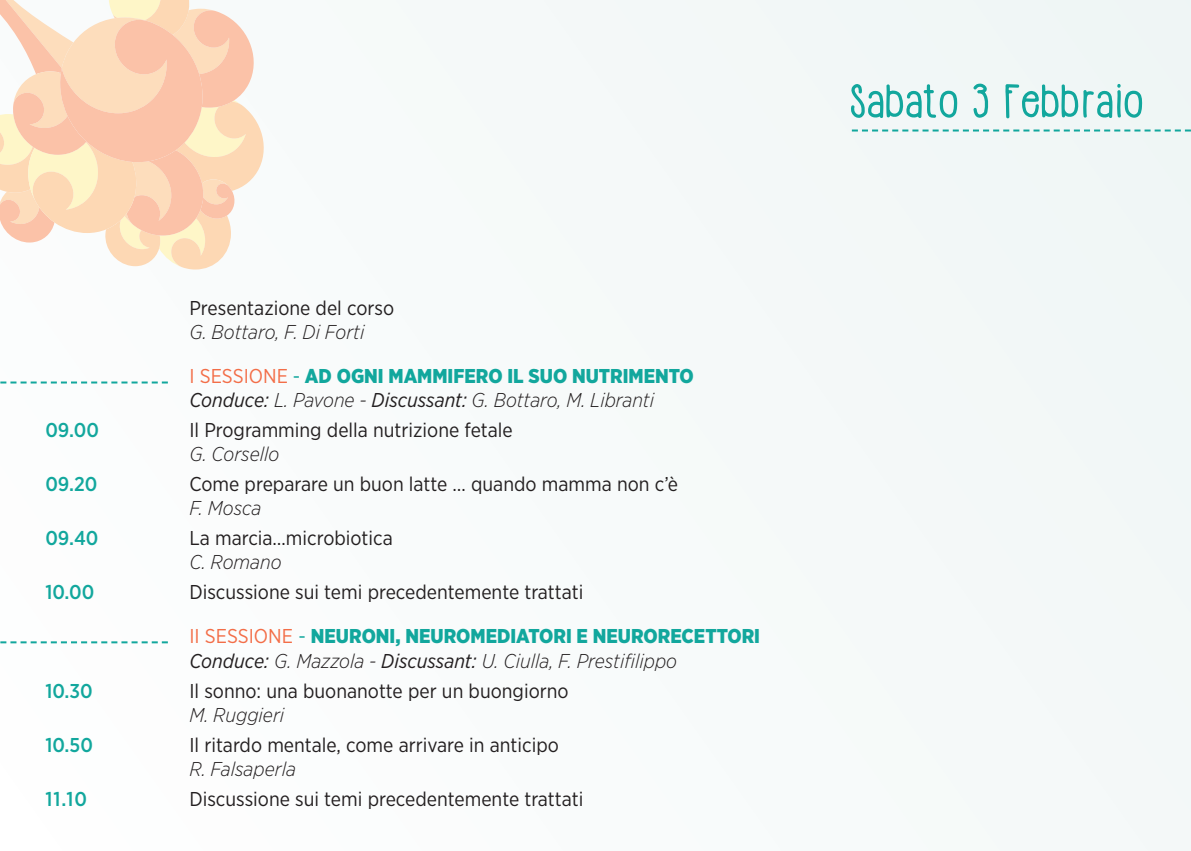
<style>
.page{position:relative;width:1191px;height:851px;background:#fff}
.page>*{position:absolute;margin:0;border:0;box-sizing:border-box;transform-origin:0 0}
.t1{font:20px "Gotham Narrow";color:#231f20}
.t2{font:italic 300 20px "Gotham Narrow";color:#231f20}
.t3{font:900 20px "Gotham Narrow";color:#12a79d}
.t4{font:500 20px "Gotham Narrow";color:#12a79d}
.s1{font-weight:400;color:#f36e48}
.s2{font-weight:400}
</style>
<div class="page">
<div style="left:0;top:0;width:1191px;height:850px;background:#f6faf9"></div>
<svg style="left:0;top:381px;width:168px;height:2px"></svg>
<svg style="left:851px;top:83px;width:340px;height:49px"></svg>
<svg style="left:0;top:641px;width:168px;height:2px"></svg>
<svg style="left:0;top:0;width:264px;height:269px"></svg>
<p class="t1" style="left:189px;top:296px;width:206px">Presentazione del corso</p>
<p class="t2" style="left:189px;top:320px;width:177px">G. Bottaro, F. Di Forti</p>
<p class="t3" style="left:189px;top:363px;width:506px"><span class="s1">I SESSIONE</span> <span class="s2">-</span> AD OGNI MAMMIFERO IL SUO NUTRIMENTO</p>
<p class="t2" style="left:189px;top:388px;width:466px"><span class="s2">Conduce:</span> L. Pavone - <span class="s2">Discussant:</span> G. Bottaro, M. Libranti</p>
<p class="t4" style="left:45px;top:417px;width:55px">09.00</p>
<p class="t1" style="left:189px;top:418px;width:325px">Il Programming della nutrizione fetale</p>
<p class="t2" style="left:189px;top:442px;width:91px">G. Corsello</p>
<p class="t4" style="left:45px;top:471px;width:54px">09.20</p>
<p class="t1" style="left:189px;top:472px;width:490px">Come preparare un buon latte … quando mamma non c’è</p>
<p class="t2" style="left:189px;top:496px;width:73px">F. Mosca</p>
<p class="t4" style="left:45px;top:525px;width:55px">09.40</p>
<p class="t1" style="left:189px;top:526px;width:205px">La marcia…microbiotica</p>
<p class="t2" style="left:189px;top:550px;width:94px">C. Romano</p>
<p class="t4" style="left:45px;top:579px;width:50px">10.00</p>
<p class="t1" style="left:189px;top:580px;width:395px">Discussione sui temi precedentemente trattati</p>
<p class="t3" style="left:189px;top:623px;width:572px"><span class="s1">II SESSIONE</span> <span class="s2">-</span> NEURONI, NEUROMEDIATORI E NEURORECETTORI</p>
<p class="t2" style="left:189px;top:648px;width:489px"><span class="s2">Conduce:</span> G. Mazzola - <span class="s2">Discussant:</span> U. Ciulla, F. Prestifilippo</p>
<p class="t4" style="left:45px;top:677px;width:49px">10.30</p>
<p class="t1" style="left:189px;top:678px;width:381px">Il sonno: una buonanotte per un buongiorno</p>
<p class="t2" style="left:189px;top:702px;width:96px">M. Ruggieri</p>
<p class="t4" style="left:45px;top:731px;width:49px">10.50</p>
<p class="t1" style="left:189px;top:732px;width:371px">Il ritardo mentale, come arrivare in anticipo</p>
<p class="t2" style="left:189px;top:756px;width:108px">R. Falsaperla</p>
<p class="t4" style="left:45px;top:785px;width:43px">11.10</p>
<p class="t1" style="left:189px;top:786px;width:395px">Discussione sui temi precedentemente trattati</p>
</div>
